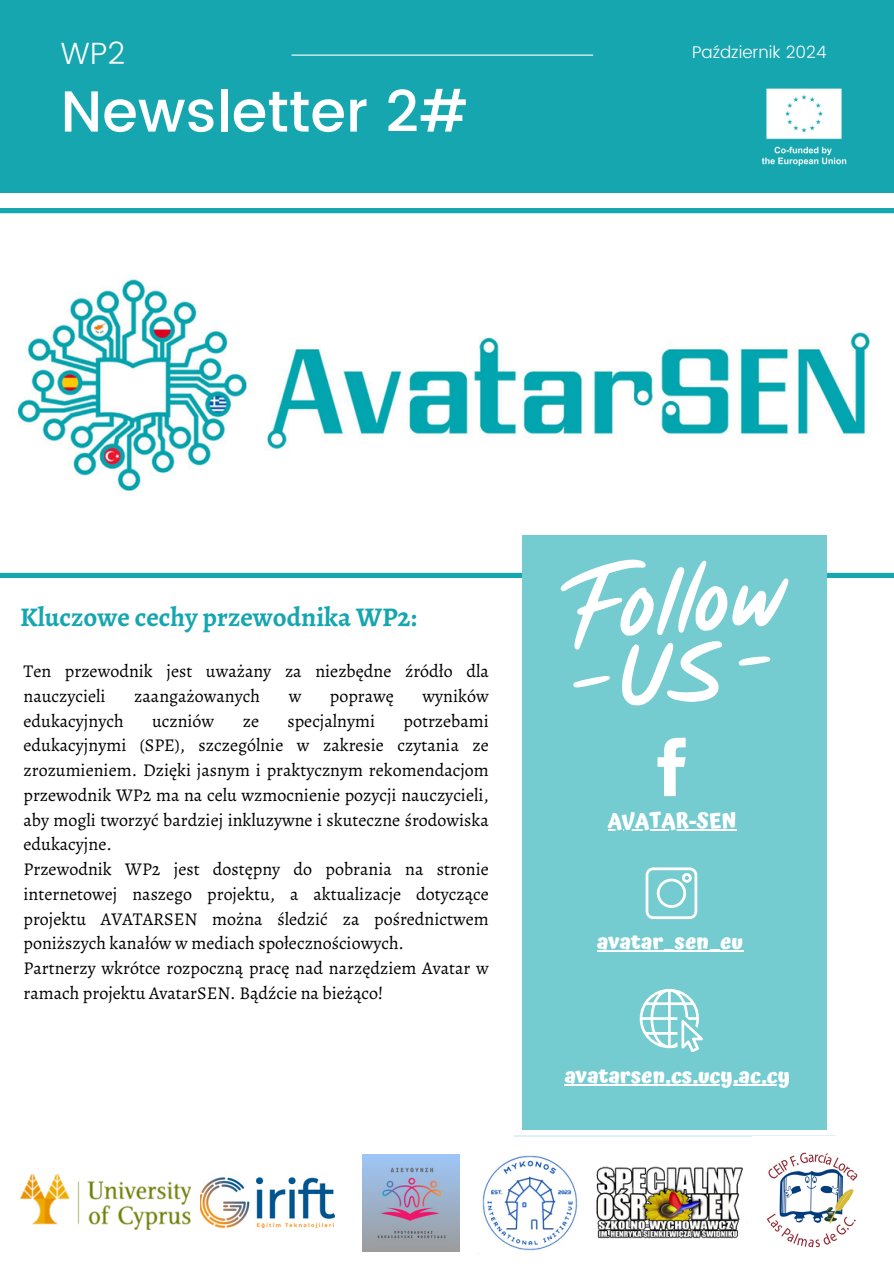
<style>
.page{position:relative;width:894px;height:1264px;background:#fff}
.page>*{position:absolute;margin:0;border:0;box-sizing:border-box;transform-origin:0 0}
.t1{font:500 57.75px "Poppins";color:#fff}
.t2{font:300 30.75px "Poppins";color:#fff}
.t3{font:700 27px "Alegreya";color:#15a6af}
.t4{font:700 21px "Atma";color:#fff}
.t5{font:18px/24.8px "Alegreya";color:#000}
.t6{font:300 16.95px "Poppins";color:#fff}
</style>
<div class="page">
<svg style="left:0;top:209px;width:893px;height:368px"></svg>
<div style="left:0;top:0;width:893px;height:193px;background:#15a6af"></div>
<div style="left:522px;top:535px;width:304px;height:594px;background:#74cbd0"></div>
<hr style="left:291px;top:55px;width:302px;height:1px;background:#fff">
<hr style="left:513px;top:1135px;width:322px;height:1px;background:#c0e8ec">
<svg style="left:560px;top:559px;width:227px;height:146px"></svg>
<svg style="left:645px;top:867px;width:52px;height:52px"></svg>
<svg style="left:657px;top:737px;width:28px;height:59px"></svg>
<svg style="left:639px;top:988px;width:63px;height:63px"></svg>
<hr style="left:607px;top:829px;width:129px;height:1px;background:#fff">
<hr style="left:596px;top:950px;width:147px;height:1px;background:#fff">
<img style="left:761px;top:88px;width:86px;height:78px">
<img style="left:20px;top:1174px;width:170px;height:55px">
<img style="left:200px;top:1177px;width:134px;height:52px">
<img style="left:596px;top:1166px;width:147px;height:73px">
<img style="left:751px;top:1136px;width:107px;height:112px">
<img style="left:362px;top:1154px;width:97px;height:96px">
<img style="left:482px;top:1155px;width:96px;height:96px">
<hr style="left:564px;top:1084px;width:225px;height:1px;background:#fff">
<p class="t2" style="left:61px;top:35px;width:66px">WP2</p>
<p class="t1" style="left:61px;top:78px;width:410px">Newsletter 2#</p>
<p class="t6" style="left:691px;top:42px;width:136px">Październik 2024</p>
<p class="t3" style="left:20px;top:599px;width:398px">Kluczowe cechy przewodnika WP2:</p>
<h2 class="t5" style="left:24px;top:658px;width:466px">Ten przewodnik jest uważany za niezbędne źródło dla nauczycieli</h2>
<h2 class="t5" style="left:134px;top:683px;width:127px">zaangażowanych</h2>
<h2 class="t5" style="left:288px;top:683px;width:14px">w</h2>
<h2 class="t5" style="left:330px;top:683px;width:65px">poprawę</h2>
<h2 class="t5" style="left:422px;top:683px;width:68px">wyników</h2>
<h2 class="t5" style="left:24px;top:708px;width:102px">edukacyjnych</h2>
<h2 class="t5" style="left:152px;top:708px;width:64px">uczniów</h2>
<h2 class="t5" style="left:243px;top:708px;width:18px">ze</h2>
<h2 class="t5" style="left:287px;top:708px;width:89px">specjalnymi</h2>
<h2 class="t5" style="left:24px;top:708px;width:466px;text-align:justify;text-indent:380px">potrzebami edukacyjnymi (SPE), szczególnie w zakresie czytania ze zrozumieniem. Dzięki jasnym i praktycznym rekomendacjom przewodnik WP2 ma na celu wzmocnienie pozycji nauczycieli, aby mogli tworzyć bardziej inkluzywne i skuteczne środowiska edukacyjne.</h2>
<p class="t5" style="left:24px;top:856px;width:466px;text-align:justify">Przewodnik WP2 jest dostępny do pobrania na stronie internetowej naszego projektu, a aktualizacje dotyczące projektu AVATARSEN można śledzić za pośrednictwem poniższych kanałów w mediach społecznościowych.</p>
<p class="t5" style="left:24px;top:955px;width:466px">Partnerzy wkrótce rozpoczną pracę nad narzędziem Avatar w ramach projektu AvatarSEN. Bądźcie na bieżąco!</p>
<p class="t4" style="left:607px;top:808px;width:130px">AVATAR-SEN</p>
<h1 class="t4" style="left:596px;top:929px;width:148px">avatar_sen_eu</h1>
<p class="t4" style="left:564px;top:1063px;width:227px">avatarsen.cs.ucy.ac.cy</p>
</div>
